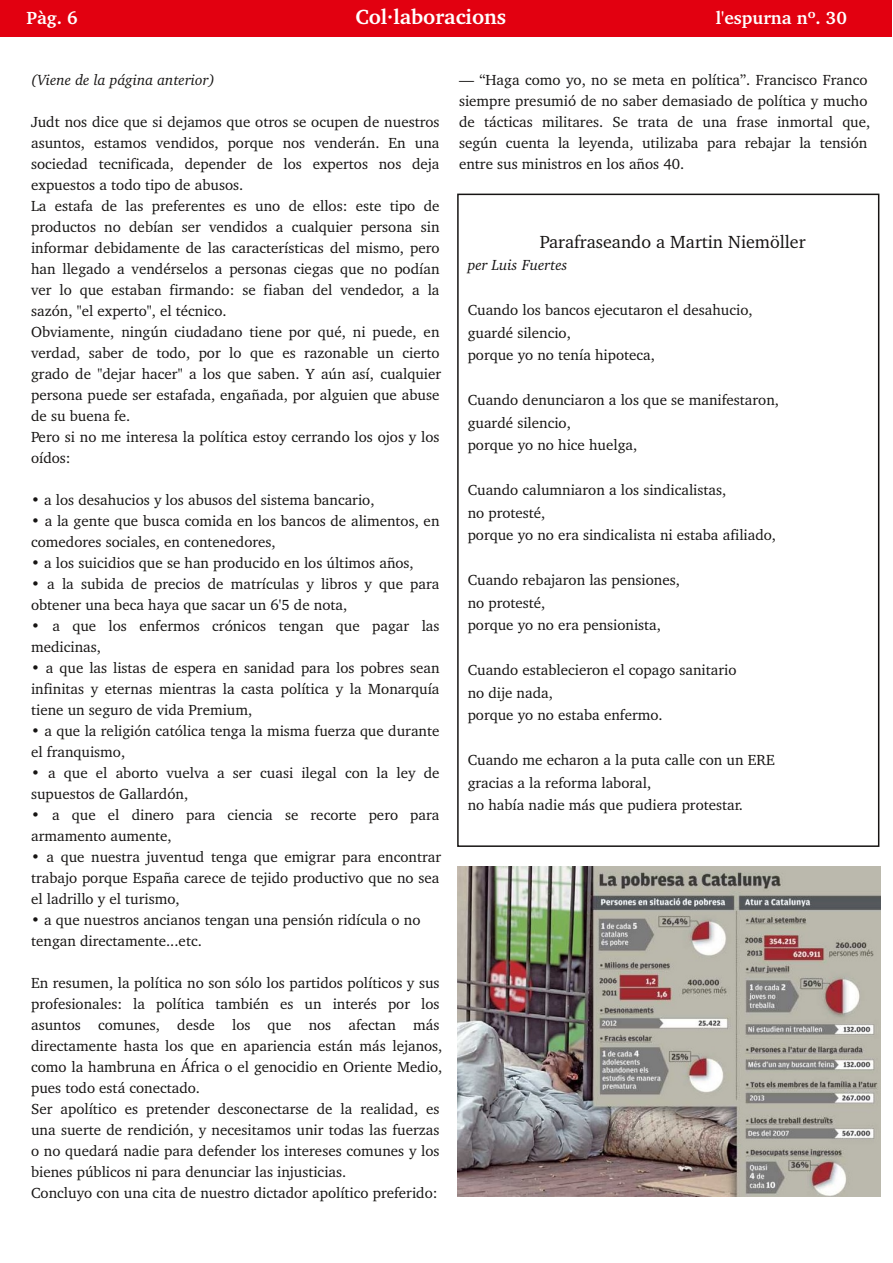
<style>
.page{position:relative;width:893px;height:1263px;background:#fff}
.page>*{position:absolute;margin:0;border:0;box-sizing:border-box;transform-origin:0 0}
.t1{font:700 21px "Charter BT";color:#fff}
.t2{font:18px "Charter BT";color:#161413}
.t3{font:700 18px "Charter BT";color:#fff}
.t4{font:15px/21px "Charter BT";color:#161413}
.t5{font:italic 15px "Charter BT";color:#161413}
</style>
<div class="page">
<div style="left:457px;top:194px;width:422px;height:653px;border:2px solid #161413"></div>
<div style="left:0;top:0;width:892px;height:36px;background:#e20010"></div>
<img style="left:458px;top:866px;width:422px;height:331px">
<p class="t3" style="left:27px;top:11px;width:53px">Pàg. 6</p>
<h1 class="t1" style="left:355px;top:8px;width:152px">Col∙laboracions</h1>
<p class="t3" style="left:716px;top:11px;width:133px">l'espurna nº. 30</p>
<p class="t5" style="left:31px;top:74px;width:185px">(Viene de la página anterior)</p>
<p class="t4" style="left:31px;top:113px;width:412px">Judt nos dice que si dejamos que otros se ocupen de nuestros asuntos, estamos vendidos, porque nos venderán. En una sociedad tecnificada, depender de los expertos nos deja expuestos a todo tipo de abusos.<br>La estafa de las preferentes es uno de ellos: este tipo de productos no debían ser vendidos a cualquier persona sin informar debidamente de las características del mismo, pero han llegado a vendérselos a personas ciegas que no podían ver lo que estaban firmando: se fiaban del vendedor, a la sazón, "el experto", el técnico.<br>Obviamente, ningún ciudadano tiene por qué, ni puede, en verdad, saber de todo, por lo que es razonable un cierto grado de "dejar hacer" a los que saben. Y aún así, cualquier persona puede ser estafada, engañada, por alguien que abuse de su buena fe.<br>Pero si no me interesa la política estoy cerrando los ojos y los oídos:</p>
<p class="t4" style="left:31px;top:491px;width:345px">• a los desahucios y los abusos del sistema bancario,</p>
<p class="t4" style="left:31px;top:512px;width:410px">• a la gente que busca comida en los bancos de alimentos, en comedores sociales, en contenedores,</p>
<p class="t4" style="left:31px;top:554px;width:384px">• a los suicidios que se han producido en los últimos años,</p>
<p class="t4" style="left:31px;top:575px;width:410px">• a la subida de precios de matrículas y libros y que para obtener una beca haya que sacar un 6'5 de nota,</p>
<p class="t4" style="left:31px;top:617px;width:410px">• a que los enfermos crónicos tengan que pagar las medicinas,</p>
<p class="t4" style="left:31px;top:659px;width:410px;text-align:justify">• a que las listas de espera en sanidad para los pobres sean infinitas y eternas mientras la casta política y la Monarquía tiene un seguro de vida Premium,</p>
<p class="t4" style="left:31px;top:722px;width:410px">• a que la religión católica tenga la misma fuerza que durante el franquismo,</p>
<p class="t4" style="left:31px;top:764px;width:410px">• a que el aborto vuelva a ser cuasi ilegal con la ley de supuestos de Gallardón,</p>
<p class="t4" style="left:31px;top:806px;width:410px">• a que el dinero para ciencia se recorte pero para armamento aumente,</p>
<p class="t4" style="left:31px;top:848px;width:412px;text-align:justify">• a que nuestra juventud tenga que emigrar para encontrar trabajo porque España carece de tejido productivo que no sea el ladrillo y el turismo,</p>
<p class="t4" style="left:31px;top:911px;width:391px">• a que nuestros ancianos tengan una pensión ridícula o no tengan directamente...etc.</p>
<p class="t4" style="left:31px;top:974px;width:413px">En resumen, la política no son sólo los partidos políticos y sus profesionales: la política también es un interés por los asuntos comunes, desde los que nos afectan más directamente hasta los que en apariencia están más lejanos, como la hambruna en África o el genocidio en Oriente Medio, pues todo está conectado.<br>Ser apolítico es pretender desconectarse de la realidad, es una suerte de rendición, y necesitamos unir todas las fuerzas o no quedará nadie para defender los intereses comunes y los bienes públicos ni para denunciar las injusticias.<br>Concluyo con una cita de nuestro dictador apolítico preferido:</p>
<p class="t4" style="left:459px;top:71px;width:413px">— “Haga como yo, no se meta en política”. Francisco Franco siempre presumió de no saber demasiado de política y mucho de tácticas militares. Se trata de una frase inmortal que, según cuenta la leyenda, utilizaba para rebajar la tensión entre sus ministros en los años 40.</p>
<p class="t2" style="left:540px;top:234px;width:267px">Parafraseando a Martin Niemöller</p>
<p class="t5" style="left:468px;top:259px;width:101px">per Luis Fuertes</p>
<p class="t4" style="left:468px;top:300px;width:286px;line-height:22.5px">Cuando los bancos ejecutaron el desahucio, guardé silencio,<br>porque yo no tenía hipoteca,</p>
<p class="t4" style="left:468px;top:390px;width:313px;line-height:22.5px">Cuando denunciaron a los que se manifestaron, guardé silencio,<br>porque yo no hice huelga,</p>
<p class="t4" style="left:468px;top:480px;width:310px;line-height:22.5px">Cuando calumniaron a los sindicalistas,<br>no protesté,<br>porque yo no era sindicalista ni estaba afiliado,</p>
<p class="t4" style="left:468px;top:570px;width:214px;line-height:22.5px">Cuando rebajaron las pensiones, no protesté,<br>porque yo no era pensionista,</p>
<p class="t4" style="left:468px;top:660px;width:270px;line-height:22.5px">Cuando establecieron el copago sanitario no dije nada,<br>porque yo no estaba enfermo.</p>
<p class="t4" style="left:468px;top:750px;width:308px;line-height:22.5px">Cuando me echaron a la puta calle con un ERE gracias a la reforma laboral,<br>no había nadie más que pudiera protestar.</p>
</div>
